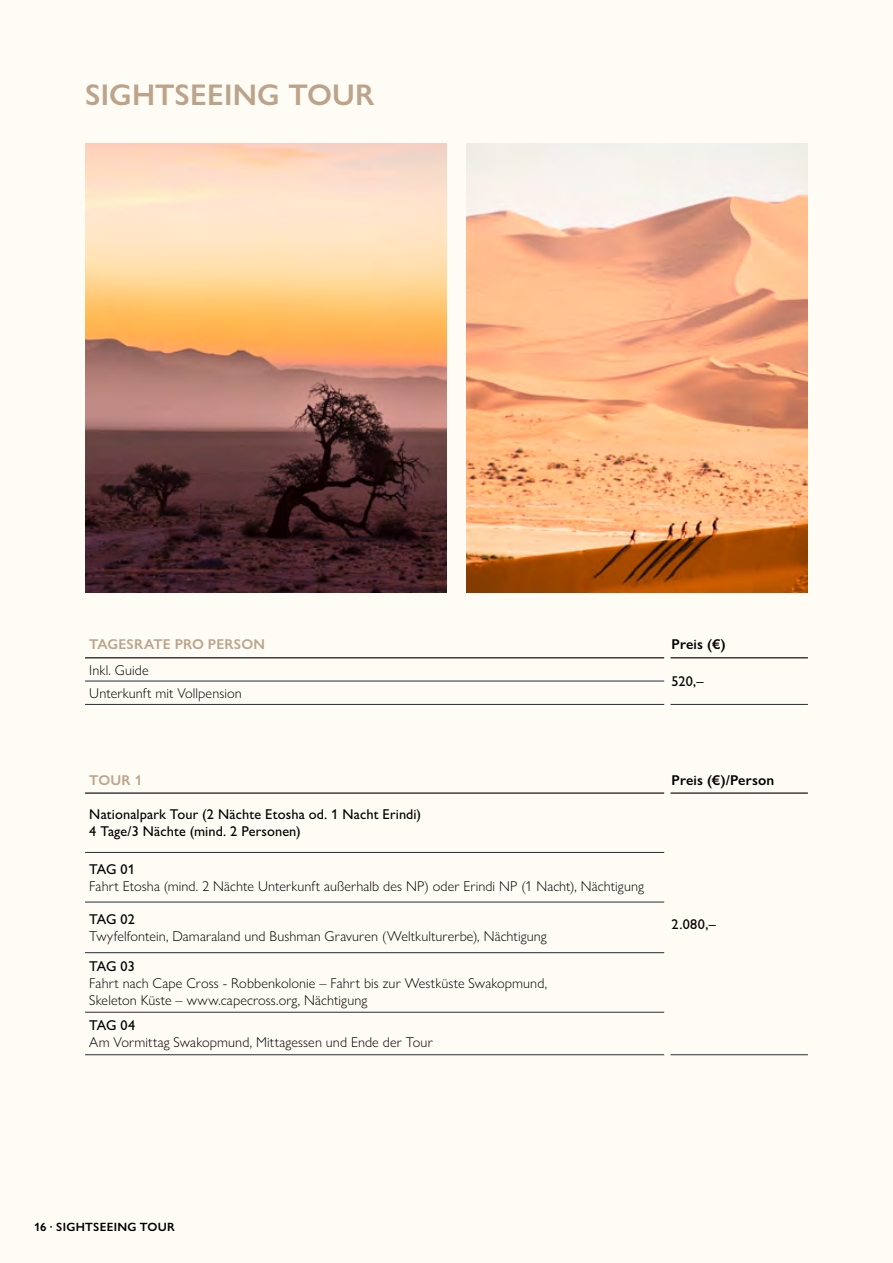
<style>
.page{position:relative;width:893px;height:1263px;background:#fffbf5}
.page>*{position:absolute;margin:0;border:0;box-sizing:border-box;transform-origin:0 0}
.t1{font:600 30px "Gill Sans Nova";letter-spacing:.005em;color:#bca48b}
.t2{font:300 14.25px/17.1px "Gill Sans Nova";letter-spacing:.01em;color:#000}
.t3{font:500 14.25px/17.1px "Gill Sans Nova";letter-spacing:.01em;color:#000}
.t4{font:600 14.25px "Gill Sans Nova";letter-spacing:.015em;color:#bca48b}
.t5{font:600 14.25px "Gill Sans Nova";letter-spacing:.005em;color:#000}
.t6{font:600 12px "Gill Sans Nova";letter-spacing:.025em;color:#000}
</style>
<div class="page">
<img style="left:85px;top:143px;width:361px;height:449px">
<img style="left:467px;top:143px;width:341px;height:449px">
<hr style="left:85px;top:657px;width:579px;height:1px;background:#000">
<hr style="left:670px;top:657px;width:138px;height:1px;background:#000">
<hr style="left:85px;top:681px;width:579px;height:1px;background:#232f3a">
<hr style="left:85px;top:704px;width:579px;height:1px;background:#232f3a">
<hr style="left:670px;top:704px;width:138px;height:1px;background:#232f3a">
<hr style="left:85px;top:852px;width:579px;height:1px;background:#232f3a">
<hr style="left:85px;top:902px;width:579px;height:1px;background:#232f3a">
<hr style="left:85px;top:952px;width:579px;height:1px;background:#232f3a">
<hr style="left:85px;top:1012px;width:579px;height:1px;background:#232f3a">
<hr style="left:85px;top:1054px;width:579px;height:1px;background:#232f3a">
<hr style="left:670px;top:1054px;width:138px;height:1px;background:#232f3a">
<hr style="left:670px;top:792px;width:138px;height:2px;background:#000">
<hr style="left:85px;top:792px;width:579px;height:2px;background:#000">
<h1 class="t1" style="left:85px;top:76px;width:291px">SIGHTSEEING TOUR</h1>
<p class="t4" style="left:89px;top:636px;width:177px">TAGESRATE PRO PERSON</p>
<p class="t5" style="left:672px;top:636px;width:56px">Preis (€)</p>
<p class="t2" style="left:89px;top:661px;width:61px">Inkl. Guide</p>
<p class="t3" style="left:672px;top:673px;width:34px">520,–</p>
<p class="t2" style="left:89px;top:684px;width:154px">Unterkunft mit Vollpension</p>
<p class="t4" style="left:89px;top:771px;width:55px">TOUR 1</p>
<p class="t5" style="left:672px;top:771px;width:104px">Preis (€)/Person</p>
<p class="t3" style="left:89px;top:806px;width:333px">Nationalpark Tour (2 Nächte Etosha od. 1 Nacht Erindi)<br>4 Tage/3 Nächte (mind. 2 Personen)</p>
<p class="t3" style="left:89px;top:860px;width:47px">TAG 01</p>
<p class="t2" style="left:89px;top:877px;width:556px">Fahrt Etosha (mind. 2 Nächte Unterkunft außerhalb des NP) oder Erindi NP (1 Nacht), Nächtigung</p>
<p class="t3" style="left:89px;top:910px;width:47px">TAG 02</p>
<p class="t2" style="left:89px;top:927px;width:459px">Twyfelfontein, Damaraland und Bushman Gravuren (Weltkulturerbe), Nächtigung</p>
<p class="t3" style="left:89px;top:957px;width:47px">TAG 03</p>
<p class="t2" style="left:89px;top:974px;width:459px">Fahrt nach Cape Cross - Robbenkolonie – Fahrt bis zur Westküste Swakopmund,<br>Skeleton Küste – www.capecross.org, Nächtigung</p>
<p class="t3" style="left:89px;top:1016px;width:47px">TAG 04</p>
<p class="t2" style="left:89px;top:1034px;width:345px">Am Vormittag Swakopmund, Mittagessen und Ende der Tour</p>
<p class="t3" style="left:672px;top:915px;width:46px">2.080,–</p>
<p class="t6" style="left:34px;top:1219px;width:37px">16 · Sigh</p>
<p class="t6" style="left:85px;top:1219px;width:37px">tseeing</p>
<p class="t6" style="left:140px;top:1219px;width:10px">Tour</p>
</div>
